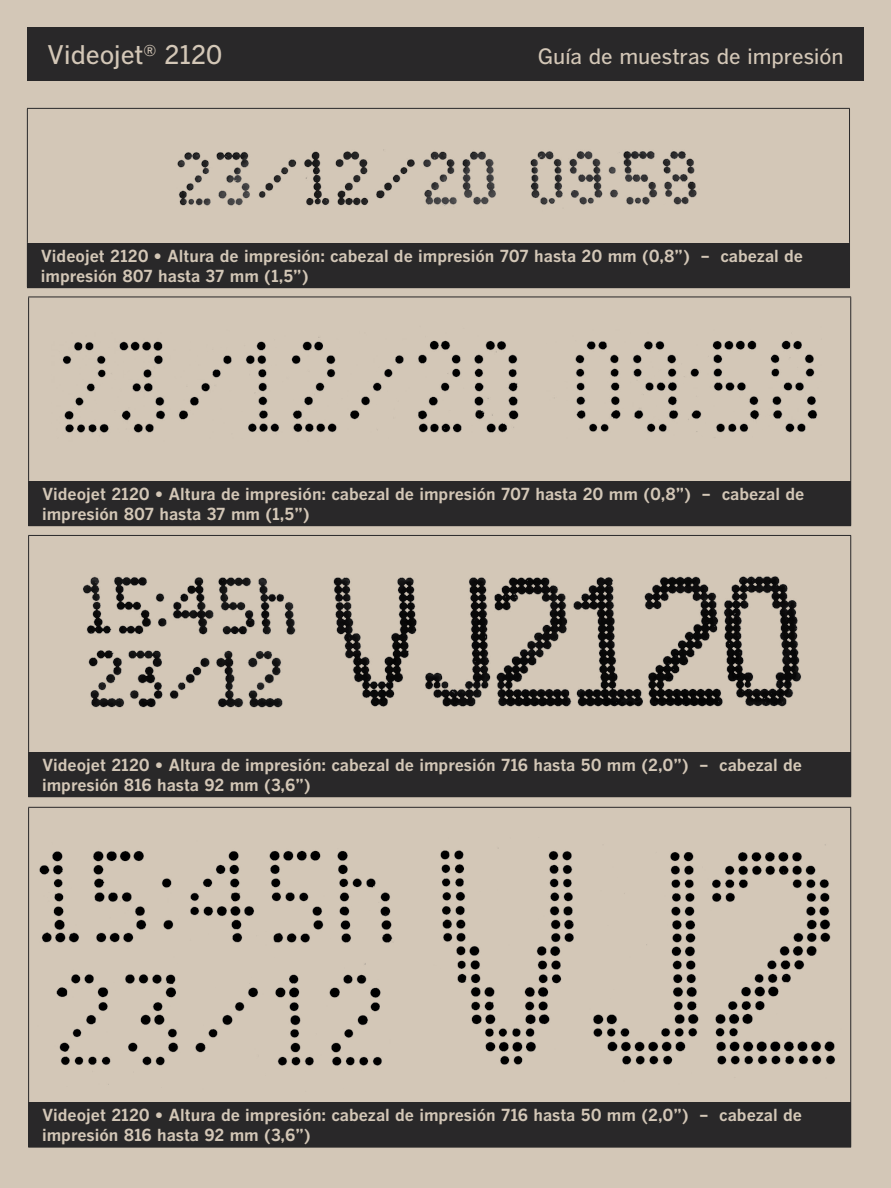
<style>
.page{position:relative;width:891px;height:1188px;background:#d3c7b7}
.page>*{position:absolute;margin:0;border:0;box-sizing:border-box;transform-origin:0 0}
.t1{font:500 25.5px "Benton Gothic";letter-spacing:-.01em;color:#d3c7b7}
.t2{font:500 21px "Benton Gothic";letter-spacing:-.005em;color:#d3c7b7}
.t3{font:700 16.5px/19.8px "Benton Gothic";color:#d3c7b7}
</style>
<div class="page">
<div style="left:27px;top:27px;width:837px;height:54px;background:#292829"></div>
<div style="left:29px;top:1102px;width:822px;height:45px;background:#292829"></div>
<hr style="left:28px;top:807px;width:823px;height:1px;background:#292829">
<hr style="left:28px;top:808px;width:1px;height:294px;background:#292829">
<hr style="left:850px;top:808px;width:1px;height:294px;background:#292829">
<hr style="left:28px;top:1102px;width:1px;height:45px;background:#292829">
<hr style="left:28px;top:1147px;width:823px;height:1px;background:#292829">
<div style="left:27px;top:243px;width:823px;height:45px;background:#292829"></div>
<hr style="left:27px;top:108px;width:823px;height:1px;background:#292829">
<hr style="left:27px;top:109px;width:1px;height:134px;background:#292829">
<hr style="left:849px;top:109px;width:1px;height:134px;background:#292829">
<div style="left:29px;top:481px;width:822px;height:45px;background:#292829"></div>
<hr style="left:28px;top:297px;width:823px;height:1px;background:#292829">
<hr style="left:28px;top:297px;width:1px;height:184px;background:#292829">
<hr style="left:850px;top:297px;width:1px;height:184px;background:#292829">
<hr style="left:28px;top:481px;width:1px;height:44px;background:#292829">
<hr style="left:28px;top:525px;width:823px;height:1px;background:#292829">
<img style="left:177px;top:149px;width:520px;height:57px">
<div style="left:29px;top:752px;width:822px;height:45px;background:#292829"></div>
<hr style="left:28px;top:535px;width:823px;height:1px;background:#292829">
<hr style="left:28px;top:536px;width:1px;height:216px;background:#292829">
<hr style="left:850px;top:536px;width:1px;height:216px;background:#292829">
<hr style="left:28px;top:752px;width:1px;height:44px;background:#292829">
<hr style="left:28px;top:796px;width:823px;height:1px;background:#292829">
<img style="left:83px;top:576px;width:719px;height:132px">
<img style="left:62px;top:337px;width:756px;height:96px">
<img style="left:39px;top:850px;width:354px;height:235px">
<img style="left:440px;top:844px;width:395px;height:221px">
<h1 class="t1" style="left:47px;top:40px;width:177px">Videojet<sup>®</sup> 2120</h1>
<p class="t2" style="left:538px;top:44px;width:307px">Guía de muestras de impresión</p>
<p class="t3" style="left:41px;top:246px;width:764px">Videojet 2120 • Altura de impresión: cabezal de impresión 707 hasta 20 mm (0,8”) – cabezal de impresión 807 hasta 37 mm (1,5”)</p>
<p class="t3" style="left:42px;top:484px;width:764px">Videojet 2120 • Altura de impresión: cabezal de impresión 707 hasta 20 mm (0,8”) – cabezal de impresión 807 hasta 37 mm (1,5”)</p>
<p class="t3" style="left:42px;top:755px;width:761px">Videojet 2120 • Altura de impresión: cabezal de impresión 716 hasta 50 mm (2,0”) – cabezal de impresión 816 hasta 92 mm (3,6”)</p>
<p class="t3" style="left:42px;top:1106px;width:761px">Videojet 2120 • Altura de impresión: cabezal de impresión 716 hasta 50 mm (2,0”) – cabezal de impresión 816 hasta 92 mm (3,6”)</p>
</div>
